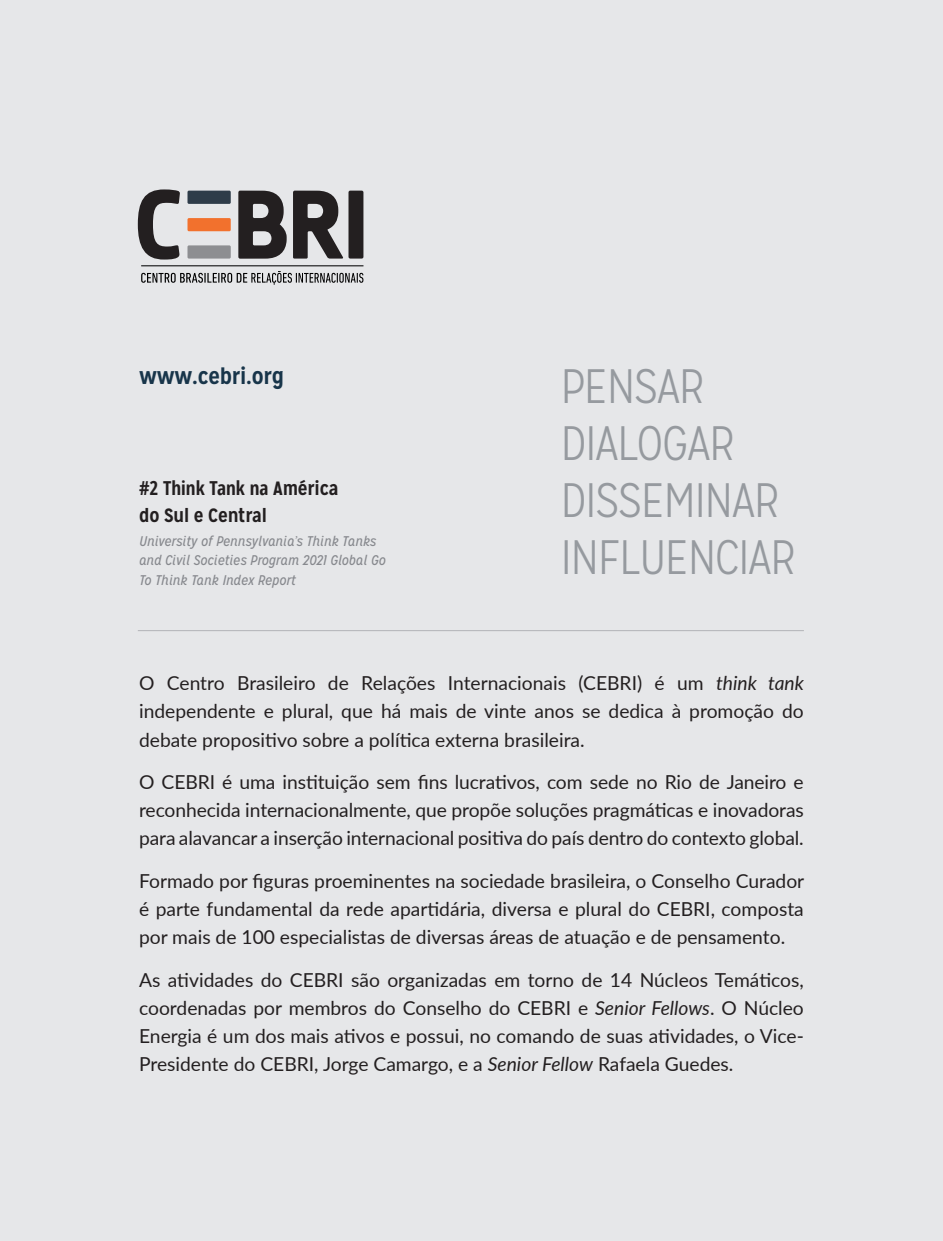
<style>
.page{position:relative;width:943px;height:1241px;background:#fff}
.page>*{position:absolute;margin:0;border:0;box-sizing:border-box;transform-origin:0 0}
.t1{font:300 48.3px "Mission Gothic";letter-spacing:-.02em;color:#969a9f}
.t2{font:700 22.75px "Mission Gothic";letter-spacing:-.01em;color:#18354a}
.t3{font:19.25px/28px "Lato";color:#231f20;text-align:justify}
.t4{font:700 19.25px/26.2px "Mission Gothic";letter-spacing:-.01em;color:#231f20}
.t5{font:italic 14px/19.2px "Mission Gothic";color:#87898e}
.s1{font-family:"Open Sans";font-stretch:condensed}
.s2{font-style:italic}
</style>
<div class="page">
<div style="left:0;top:0;width:943px;height:1240px;background:#e6e7e9"></div>
<hr style="left:138px;top:630px;width:666px;height:1px;background:#b2b3b7">
<svg style="left:138px;top:189px;width:42px;height:71px"></svg>
<div style="left:348px;top:190px;width:15px;height:68px;background:#231f20;border-radius:2px"></div>
<svg style="left:293px;top:190px;width:50px;height:68px"></svg>
<svg style="left:238px;top:190px;width:49px;height:68px"></svg>
<hr style="left:141px;top:265px;width:222px;height:1px;background:#000">
<svg style="left:141px;top:271px;width:222px;height:14px"></svg>
<div style="left:187px;top:218px;width:44px;height:13px;background:#f2712d"></div>
<div style="left:187px;top:190px;width:44px;height:14px;background:#2e3c49"></div>
<div style="left:187px;top:245px;width:44px;height:13px;background:#8d8e91"></div>
<p class="t2" style="left:139px;top:361px;width:147px">www.cebri.org</p>
<p class="t4" style="left:139px;top:475px;width:201px"><span class="s1">#2 Think Tank na</span> América do Sul e Central</p>
<p class="t5" style="left:139px;top:531px;width:248px">University of Pennsylvania’s Think Tanks and Civil Societies Program 2021 Global Go<br>To Think Tank Index Report</p>
<p class="t1" style="left:561px;top:358px;width:145px">PENSAR</p>
<p class="t1" style="left:561px;top:415px;width:176px">DIALOGAR</p>
<p class="t1" style="left:561px;top:472px;width:220px">DISSEMINAR</p>
<p class="t1" style="left:561px;top:529px;width:237px">INFLUENCIAR</p>
<p class="t3" style="left:139px;top:668px;width:666px">O Centro Brasileiro de Relações Internacionais (CEBRI) é um <span class="s2">think tank </span>independente e plural, que há mais de vinte anos se dedica à promoção do debate propositivo sobre a política externa brasileira.</p>
<p class="t3" style="left:139px;top:767px;width:666px">O CEBRI é uma instituição sem fins lucrativos, com sede no Rio de Janeiro e reconhecida internacionalmente, que propõe soluções pragmáticas e inovadoras para alavancar a inserção internacional positiva do país dentro do contexto global.</p>
<p class="t3" style="left:139px;top:866px;width:666px">Formado por figuras proeminentes na sociedade brasileira, o Conselho Curador é parte fundamental da rede apartidária, diversa e plural do CEBRI, composta por mais de 100 especialistas de diversas áreas de atuação e de pensamento.</p>
<p class="t3" style="left:139px;top:965px;width:666px">As atividades do CEBRI são organizadas em torno de 14 Núcleos Temáticos, coordenadas por membros do Conselho do CEBRI e <span class="s2">Senior Fellows</span>. O Núcleo Energia é um dos mais ativos e possui, no comando de suas atividades, o Vice-Presidente do CEBRI, Jorge Camargo, e a <span class="s2">Senior Fellow</span> Rafaela Guedes.</p>
</div>
